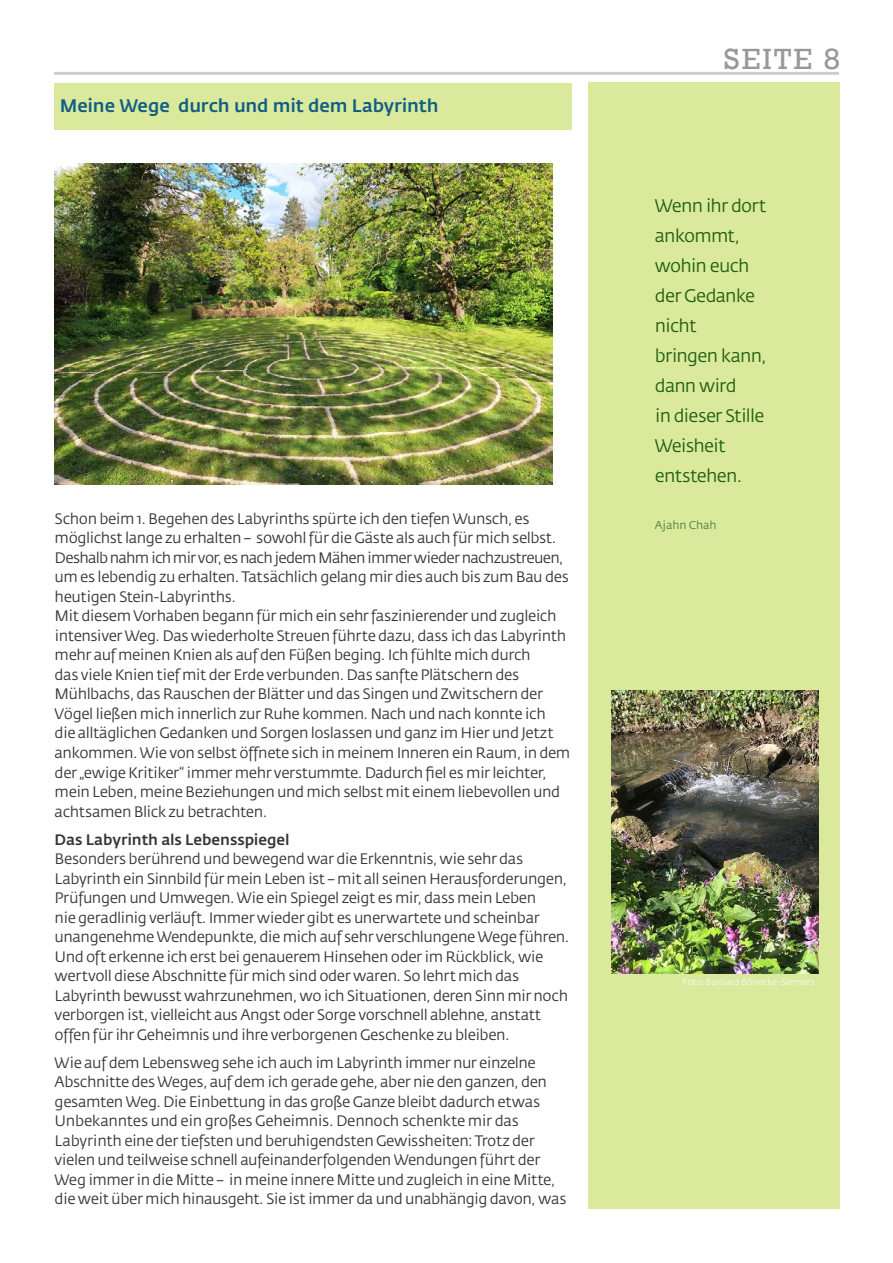
<style>
.page{position:relative;width:893px;height:1263px;background:#fff}
.page>*{position:absolute;margin:0;border:0;box-sizing:border-box;transform-origin:0 0}
.Datum{font:30px "Rockwell";letter-spacing:.07em;color:#98989c}
.Spruch{font:18px/30px "Fedra Sans";letter-spacing:-.04em;color:#205f11}
.Ü1{font:500 18px "Fedra Sans";letter-spacing:-.005em;color:#115e85}
.Fliess{font:15px/19.5px "Fedra Sans";letter-spacing:-.03em;color:#373437}
.Fliess-2{font:500 15px "Fedra Sans";letter-spacing:-.005em;color:#373437}
.Spruch-2{font:11.25px "Fedra Sans";color:#4d7f41}
.Fliess-3{font:9px "Fedra Sans";letter-spacing:-.005em;color:#f8f8f8}
</style>
<div class="page">
<hr style="left:54px;top:72px;width:785px;height:3px;background:#000">
<div style="left:588px;top:83px;width:252px;height:1126px;background:#dae99b"></div>
<div style="left:54px;top:83px;width:517px;height:47px;background:#dae99b"></div>
<img style="left:55px;top:164px;width:497px;height:321px">
<img style="left:612px;top:690px;width:206px;height:284px">
<p class="Ü1" style="left:60px;top:96px;width:380px">Meine Wege durch und mit dem Labyrinth</p>
<p class="Fliess" style="left:55px;top:509px;width:516px">Schon beim 1. Begehen des Labyrinths spürte ich den tiefen Wunsch, es möglichst lange zu erhalten – sowohl für die Gäste als auch für mich selbst.<br>Deshalb nahm ich mir vor, es nach jedem Mähen immer wieder nachzustreuen, um es lebendig zu erhalten. Tatsächlich gelang mir dies auch bis zum Bau des heutigen Stein-Labyrinths.</p>
<p class="Fliess" style="left:55px;top:607px;width:517px">Mit diesem Vorhaben begann für mich ein sehr faszinierender und zugleich intensiver Weg. Das wiederholte Streuen führte dazu, dass ich das Labyrinth mehr auf meinen Knien als auf den Füßen beging. Ich fühlte mich durch<br>das viele Knien tief mit der Erde verbunden. Das sanfte Plätschern des Mühlbachs, das Rauschen der Blätter und das Singen und Zwitschern der Vögel ließen mich innerlich zur Ruhe kommen. Nach und nach konnte ich die alltäglichen Gedanken und Sorgen loslassen und ganz im Hier und Jetzt ankommen. Wie von selbst öffnete sich in meinem Inneren ein Raum, in dem der „ewige Kritiker“ immer mehr verstummte. Dadurch fiel es mir leichter, mein Leben, meine Beziehungen und mich selbst mit einem liebevollen und achtsamen Blick zu betrachten.</p>
<p class="Fliess-2" style="left:55px;top:831px;width:237px">Das Labyrinth als Lebensspiegel</p>
<p class="Fliess" style="left:55px;top:849px;width:516px">Besonders berührend und bewegend war die Erkenntnis, wie sehr das Labyrinth ein Sinnbild für mein Leben ist – mit all seinen Herausforderungen, Prüfungen und Umwegen. Wie ein Spiegel zeigt es mir, dass mein Leben<br>nie geradlinig verläuft. Immer wieder gibt es unerwartete und scheinbar unangenehme Wendepunkte, die mich auf sehr verschlungene Wege führen.<br>Und oft erkenne ich erst bei genauerem Hinsehen oder im Rückblick, wie wertvoll diese Abschnitte für mich sind oder waren. So lehrt mich das Labyrinth bewusst wahrzunehmen, wo ich Situationen, deren Sinn mir noch verborgen ist, vielleicht aus Angst oder Sorge vorschnell ablehne, anstatt offen für ihr Geheimnis und ihre verborgenen Geschenke zu bleiben.</p>
<p class="Fliess" style="left:55px;top:1053px;width:513px">Wie auf dem Lebensweg sehe ich auch im Labyrinth immer nur einzelne Abschnitte des Weges, auf dem ich gerade gehe, aber nie den ganzen, den gesamten Weg. Die Einbettung in das große Ganze bleibt dadurch etwas Unbekanntes und ein großes Geheimnis. Dennoch schenkte mir das Labyrinth eine der tiefsten und beruhigendsten Gewissheiten: Trotz der vielen und teilweise schnell aufeinanderfolgenden Wendungen führt der Weg immer in die Mitte – in meine innere Mitte und zugleich in eine Mitte, die weit über mich hinausgeht. Sie ist immer da und unabhängig davon, was</p>
<p class="Datum" style="left:724px;top:41px;width:118px">SEITE 8</p>
<p class="Spruch" style="left:655px;top:191px;width:113px">Wenn ihr dort ankommt, wohin euch der Gedanke nicht<br>bringen kann, dann wird<br>in dieser Stille<br>Weisheit entstehen.</p>
<p class="Spruch-2" style="left:655px;top:519px;width:63px">Ajahn Chah</p>
<p class="Fliess-3" style="left:682px;top:977px;width:134px">Foto: Barbara Bönecke-Siemers</p>
</div>
